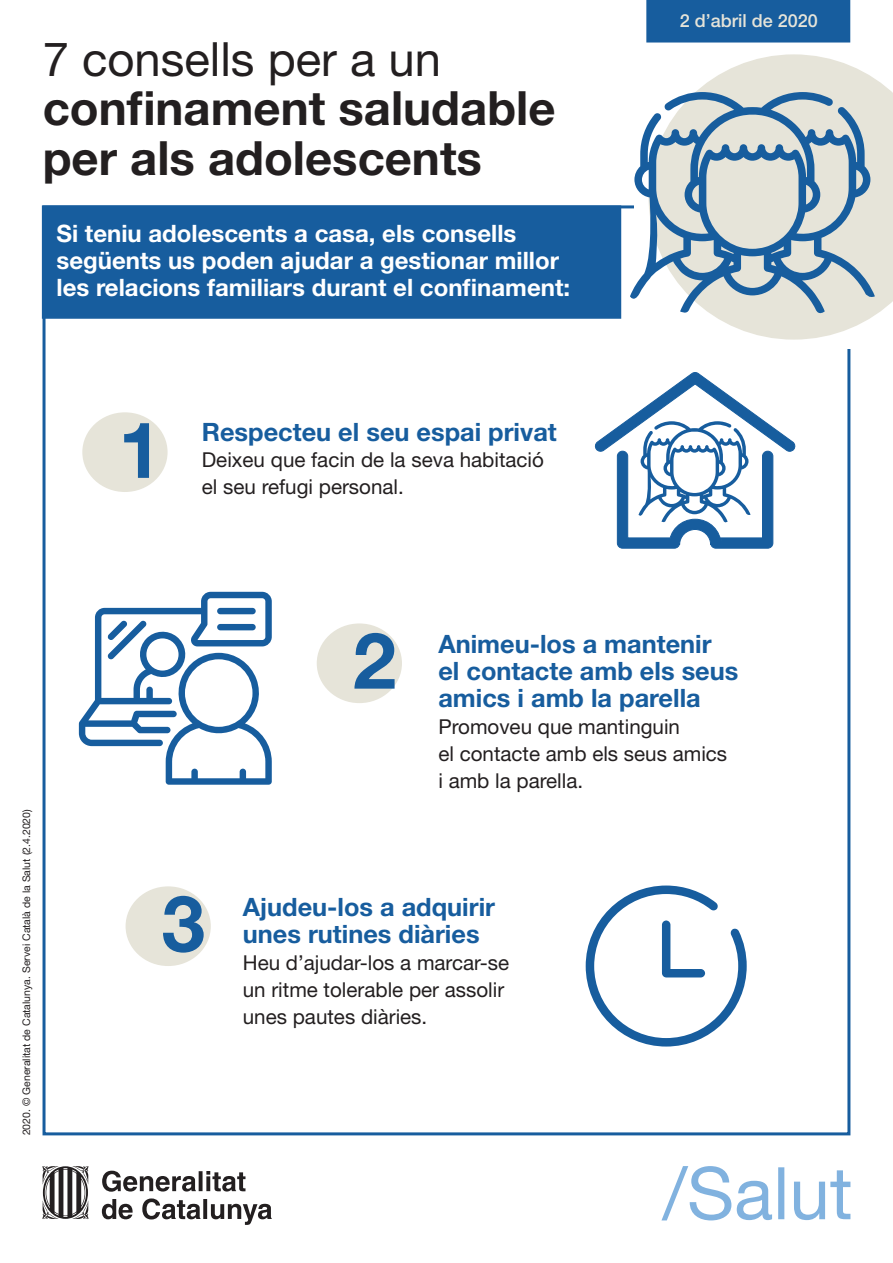
<style>
.page{position:relative;width:893px;height:1263px;background:#fff}
.page>*{position:absolute;margin:0;border:0;box-sizing:border-box;transform-origin:0 0}
.t1{font:700 78px "Helvetica Neue LT Std";color:#175d9e}
.t2{font:700 47.25px/49.2px "Helvetica Neue LT Std";color:#231f20}
.t3{font:47.25px "Helvetica Neue LT Std";color:#231f20}
.t4{font:700 25.35px/26.8px "Helvetica Neue LT Std";color:#175d9e}
.t5{font:700 24px/27px "Helvetica Neue LT Std";color:#fff}
.t6{font:20.55px/26.8px "Helvetica Neue LT Std";color:#231f20}
.t7{font:500 18px "Helvetica Neue LT Std";color:#e6e4d9}
.t8{font:10.5px "Helvetica Neue LT Std";color:#231f20}
</style>
<div class="page">
<div style="left:42px;top:205px;width:579px;height:114px;background:#175d9e;border:2px solid #175d9e"></div>
<div style="left:647px;top:1px;width:202px;height:41px;background:#175d9e"></div>
<div style="left:646px;top:0;width:204px;height:43px;border:2px solid #175d9e"></div>
<svg style="left:696px;top:54px;width:197px;height:286px;fill:#e6e4d9"></svg>
<svg style="left:630px;top:92px;width:245px;height:225px;fill:#e6e4d9"></svg>
<div style="left:82px;top:412px;width:86px;height:80px;background:#e6e4d9;border-radius:50%"></div>
<svg style="left:594px;top:372px;width:202px;height:177px"></svg>
<div style="left:317px;top:623px;width:85px;height:80px;background:#e6e4d9;border-radius:50%"></div>
<svg style="left:79px;top:592px;width:193px;height:193px"></svg>
<div style="left:217px;top:608px;width:39px;height:6px;background:#175d9e;border-radius:3px"></div>
<div style="left:217px;top:624px;width:39px;height:6px;background:#175d9e;border-radius:3px"></div>
<div style="left:126px;top:886px;width:85px;height:80px;background:#e6e4d9;border-radius:50%"></div>
<svg style="left:585px;top:885px;width:162px;height:162px"></svg>
<svg style="left:102px;top:1170px;width:143px;height:22px"></svg>
<svg style="left:102px;top:1198px;width:170px;height:27px"></svg>
<svg style="left:42px;top:1166px;width:46px;height:53px"></svg>
<svg style="left:661px;top:1166px;width:189px;height:54px"></svg>
<h1 class="t3" style="left:43px;top:31px;width:400px">7 consells per a un</h1>
<h1 class="t2" style="left:43px;top:83px;width:514px">confinament saludable per als adolescents</h1>
<p class="t5" style="left:57px;top:219px;width:515px">Si teniu adolescents a casa, els consells següents us poden ajudar a gestionar millor les relacions familiars durant el confinament:</p>
<p class="t1" style="left:118px;top:402px;width:45px">1</p>
<p class="t4" style="left:202px;top:417px;width:356px">Respecteu el seu espai privat</p>
<p class="t6" style="left:202px;top:446px;width:344px">Deixeu que facin de la seva habitació el seu refugi personal.</p>
<p class="t7" style="left:680px;top:10px;width:140px">2 d’abril de 2020</p>
<p class="t8" style="left:20px;top:1135px;width:328px;rotate:-90deg">2020. © Generalitat de Catalunya. Servei Català de la Salut (2.4.2020)</p>
<p class="t1" style="left:353px;top:613px;width:45px">2</p>
<p class="t4" style="left:438px;top:630px;width:302px">Animeu-los a mantenir el contacte amb els seus amics i amb la parella</p>
<p class="t6" style="left:438px;top:713px;width:290px">Promoveu que mantinguin<br>el contacte amb els seus amics i amb la parella.</p>
<p class="t1" style="left:162px;top:875px;width:45px">3</p>
<p class="t4" style="left:243px;top:893px;width:254px">Ajudeu-los a adquirir unes rutines diàries</p>
<p class="t6" style="left:243px;top:949px;width:268px">Heu d’ajudar-los a marcar-se un ritme tolerable per assolir unes pautes diàries.</p>
</div>
